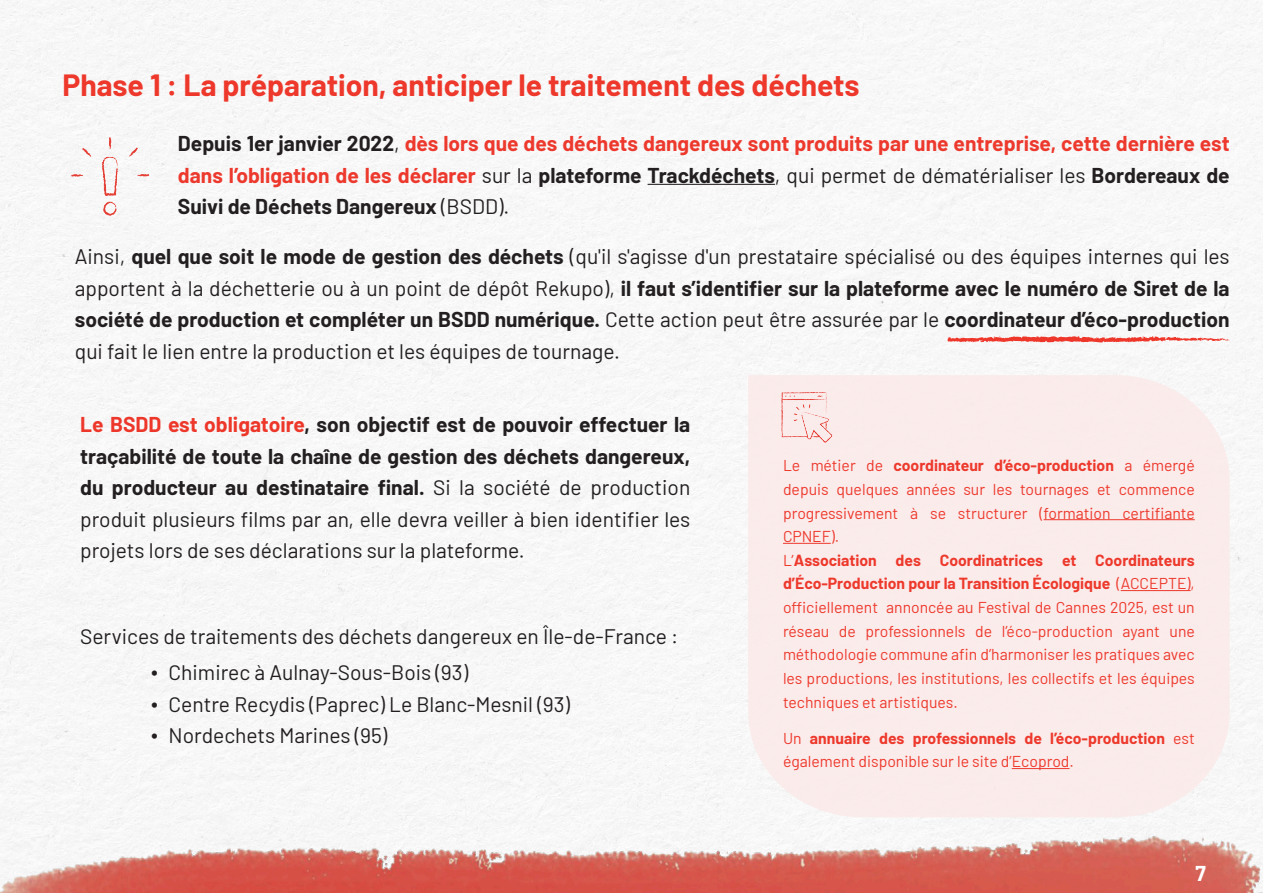
<style>
.page{position:relative;width:1263px;height:893px;background:#fff}
.page>*{position:absolute;margin:0;border:0;box-sizing:border-box;transform-origin:0 0}
.t1{font:700 30px "Barlow";color:#ed382b}
.t2{font:21px/31.5px "Barlow";color:#231f20;text-align:justify}
.t3{font:700 21px/31.5px "Barlow";color:#ed392d;text-align:justify}
.t4{font:700 21px "Barlow";color:#fff}
.t5{font:15.75px/23.7px "Barlow";color:#ed392c}
.s1{color:#231f20}
.s2{font-weight:400;color:#231f20}
.s3{font-weight:700}
.s4{font-weight:700;color:#ed372a}
.s5{font-family:"Times New Roman"}
</style>
<div class="page">
<img style="left:0;top:830px;width:1263px;height:63px">
<hr style="left:648px;top:184px;width:127px;height:1px;background:#231f20">
<img style="left:62px;top:130px;width:98px;height:88px">
<div style="left:748px;top:375px;width:482px;height:442px;background:#fbebeb"></div>
<hr style="left:1043px;top:519px;width:152px;height:1px;background:#ed392c">
<hr style="left:783px;top:543px;width:48px;height:1px;background:#ed392c">
<hr style="left:1121px;top:590px;width:69px;height:1px;background:#ed392c">
<hr style="left:1012px;top:768px;width:57px;height:1px;background:#ed392c">
<svg style="left:947px;top:336px;width:283px;height:7px"></svg>
<img style="left:770px;top:382px;width:68px;height:68px">
<h1 class="t1" style="left:62px;top:63px;width:799px">Phase 1 : La préparation, anticiper le traitement des déchets</h1>
<p class="t3" style="left:178px;top:126px;width:1053px"><span class="s1">Depuis 1er janvier 2022</span><span class="s2">,</span> dès lors que des déchets dangereux sont produits par une entreprise, cette dernière est dans l’obligation de les déclarer <span class="s2">sur la</span> <span class="s1">plateforme Trackdéchets</span><span class="s2">, qui permet de dématérialiser les</span> <span class="s1">Bordereaux de Suivi de Déchets Dangereux</span> <span class="s2">(BSDD).</span></p>
<p class="t2" style="left:75px;top:239px;width:1156px">Ainsi, <span class="s3">quel que soit le mode de gestion des déchets</span> (qu'il s'agisse d'un prestataire spécialisé ou des équipes internes qui les apportent à la déchetterie ou à un point de dépôt Rekupo), <span class="s3">il faut s’identifier sur la plateforme avec le numéro de Siret de la société de production et compléter un BSDD numérique.</span> Cette action peut être assurée par le <span class="s3">coordinateur d’éco-production </span>qui fait le lien entre la production et les équipes de tournage.</p>
<p class="t2" style="left:80px;top:407px;width:612px"><span class="s4">Le BSDD est obligatoire</span><span class="s3">, son objectif est de pouvoir effectuer la traçabilité de toute la chaîne de gestion des déchets dangereux, du producteur au destinataire final.</span> Si la société de production produit plusieurs films par an, elle devra veiller à bien identifier les projets lors de ses déclarations sur la plateforme.</p>
<p class="t2" style="left:80px;top:619px;width:600px">Services de traitements des déchets dangereux en Île-de-France :</p>
<p class="t2" style="left:151px;top:655px;width:319px"><span class="s5">•</span> Chimirec à Aulnay-Sous-Bois (93)</p>
<p class="t2" style="left:151px;top:687px;width:421px"><span class="s5">•</span> Centre Recydis (Paprec) Le Blanc-Mesnil (93)</p>
<p class="t2" style="left:151px;top:718px;width:238px"><span class="s5">•</span> Nordechets Marines (95)</p>
<p class="t5" style="left:783px;top:452px;width:413px">Le métier de <span class="s3">coordinateur d’éco-production</span> a émergé depuis quelques années sur les tournages et commence progressivement à se structurer (formation certifiante CPNEF).<br>L’<span class="s3">Association des Coordinatrices et Coordinateurs d’Éco-Production pour la Transition Écologique</span> (ACCEPTE), officiellement annoncée au Festival de Cannes 2025, est un réseau de professionnels de l’éco-production ayant une méthodologie commune afin d’harmoniser les pratiques avec les productions, les institutions, les collectifs et les équipes techniques et artistiques.</p>
<p class="t5" style="left:783px;top:725px;width:413px">Un <span class="s3">annuaire des professionnels de l’éco-production</span> est également disponible sur le site d’Ecoprod.</p>
<p class="t4" style="left:1195px;top:858px;width:12px">7</p>
</div>
